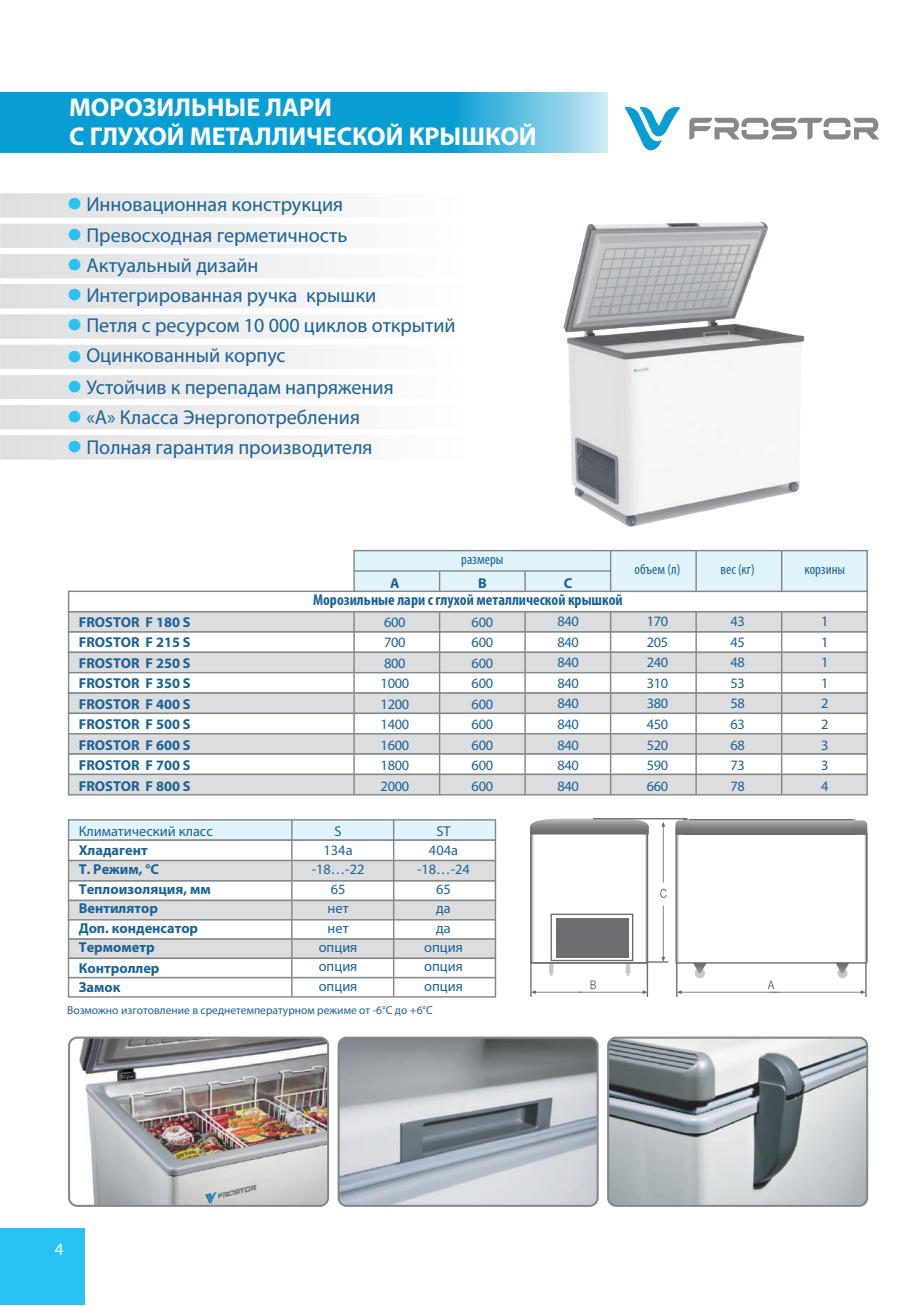
<style>
.page{position:relative;width:915px;height:1306px;background:#fff}
.page>*{position:absolute;margin:0;border:0;box-sizing:border-box;transform-origin:0 0}
.t1{font:700 25.8px/28.7px "Myriad Pro";color:#fff}
.t2{font:20.1px "Myriad Pro";color:#1d6295}
.t3{font:17.1px "Myriad Pro";color:#fff}
.t4{font:700 condensed 15.75px "Myriad Pro";color:#1d6295}
.t5{font:700 14.4px/20.5px "Myriad Pro";color:#1d6295;text-align:justify}
.t6{font:14.4px/20.5px "Myriad Pro";letter-spacing:-.025em;color:#1d6295;text-align:justify}
.t7{font:14.4px/19.4px "Myriad Pro";color:#1d6295;text-align:center}
.t8{font:condensed 14.4px "Myriad Pro";color:#1d6295}
.t9{font:11.55px "Myriad Pro";color:#1d6295}
.s1{color:#29c3f1}
</style>
<div class="page">
<img style="left:563px;top:222px;width:242px;height:305px">
<img style="left:71px;top:1039px;width:257px;height:166px">
<div style="left:68px;top:1036px;width:261px;height:170px;border:2px solid #83888a;border-radius:8px"></div>
<img style="left:340px;top:1039px;width:257px;height:166px">
<div style="left:337px;top:1036px;width:261px;height:170px;border:2px solid #83888a;border-radius:8px"></div>
<img style="left:610px;top:1039px;width:256px;height:166px">
<div style="left:607px;top:1036px;width:260px;height:170px;border:2px solid #83888a;border-radius:8px"></div>
<div style="left:694px;top:968px;width:10px;height:10px;background:#c7c8ca;border-radius:50%"></div>
<div style="left:837px;top:968px;width:10px;height:10px;background:#c7c8ca;border-radius:50%"></div>
<svg style="left:835px;top:963px;width:14px;height:10px"></svg>
<div style="left:675px;top:826px;width:191px;height:137px;border:1px solid #6c6d70"></div>
<svg style="left:706px;top:820px;width:147px;height:14px;background:#88898c"></svg>
<hr style="left:682px;top:819px;width:172px;height:1px;background:#6c6d70">
<svg style="left:675px;top:818px;width:31px;height:155px"></svg>
<svg style="left:853px;top:818px;width:13px;height:16px"></svg>
<svg style="left:677px;top:980px;width:187px;height:14px"></svg>
<hr style="left:676px;top:962px;width:1px;height:34px;background:#6c6d70">
<hr style="left:864px;top:962px;width:2px;height:34px;background:#6c6d70">
<svg style="left:530px;top:818px;width:138px;height:176px"></svg>
<hr style="left:593px;top:818px;width:94px;height:1px;background:#6c6d70">
<hr style="left:530px;top:962px;width:1px;height:34px;background:#6c6d70">
<hr style="left:646px;top:962px;width:2px;height:34px;background:#6c6d70">
<svg style="left:689px;top:118px;width:190px;height:21px"></svg>
<svg style="left:624px;top:106px;width:56px;height:44px"></svg>
<svg style="left:0;top:92px;width:607px;height:60px;background:#21a7d7"></svg>
<div style="left:69px;top:611px;width:797px;height:21px;background:#dcdddf"></div>
<div style="left:68px;top:611px;width:799px;height:21px;border:1px solid #83888a"></div>
<div style="left:68px;top:631px;width:799px;height:22px;border:1px solid #83888a"></div>
<div style="left:69px;top:652px;width:797px;height:20px;background:#dcdddf"></div>
<div style="left:68px;top:651px;width:799px;height:22px;border:1px solid #83888a"></div>
<div style="left:68px;top:672px;width:799px;height:21px;border:1px solid #83888a"></div>
<div style="left:69px;top:693px;width:797px;height:20px;background:#dcdddf"></div>
<div style="left:68px;top:692px;width:799px;height:22px;border:1px solid #83888a"></div>
<div style="left:68px;top:712px;width:799px;height:22px;border:1px solid #83888a"></div>
<div style="left:69px;top:733px;width:797px;height:21px;background:#dcdddf"></div>
<div style="left:68px;top:733px;width:799px;height:21px;border:1px solid #83888a"></div>
<div style="left:68px;top:753px;width:799px;height:22px;border:1px solid #83888a"></div>
<div style="left:69px;top:774px;width:797px;height:20px;background:#dcdddf"></div>
<div style="left:68px;top:773px;width:799px;height:22px;border:1px solid #83888a"></div>
<div style="left:68px;top:590px;width:799px;height:22px;border:1px solid #83888a"></div>
<div style="left:354px;top:550px;width:512px;height:41px;background:#e1f4fc"></div>
<div style="left:353px;top:550px;width:514px;height:42px;border:1px solid #83888a"></div>
<hr style="left:353px;top:611px;width:1px;height:183px;background:#83888a">
<hr style="left:438px;top:611px;width:2px;height:183px;background:#83888a">
<hr style="left:524px;top:611px;width:1px;height:183px;background:#83888a">
<hr style="left:609px;top:611px;width:2px;height:183px;background:#83888a">
<hr style="left:695px;top:611px;width:1px;height:183px;background:#83888a">
<hr style="left:780px;top:611px;width:2px;height:183px;background:#83888a">
<hr style="left:354px;top:570px;width:256px;height:1px;background:#83888a">
<hr style="left:438px;top:571px;width:2px;height:20px;background:#83888a">
<svg style="left:524px;top:571px;width:1px;height:20px"></svg>
<hr style="left:609px;top:550px;width:2px;height:41px;background:#83888a">
<hr style="left:695px;top:550px;width:1px;height:41px;background:#83888a">
<hr style="left:780px;top:550px;width:2px;height:41px;background:#83888a">
<div style="left:69px;top:819px;width:426px;height:21px;background:#e1f4fc"></div>
<div style="left:68px;top:819px;width:428px;height:22px;border:1px solid #83888a"></div>
<div style="left:68px;top:839px;width:428px;height:22px;border:1px solid #83888a"></div>
<div style="left:69px;top:860px;width:426px;height:20px;background:#dcdddf"></div>
<div style="left:68px;top:859px;width:428px;height:22px;border:1px solid #83888a"></div>
<div style="left:68px;top:880px;width:428px;height:21px;border:1px solid #83888a"></div>
<div style="left:69px;top:900px;width:426px;height:19px;background:#dcdddf"></div>
<div style="left:68px;top:899px;width:428px;height:21px;border:1px solid #83888a"></div>
<div style="left:68px;top:919px;width:428px;height:20px;border:1px solid #83888a"></div>
<div style="left:69px;top:939px;width:426px;height:19px;background:#dcdddf"></div>
<div style="left:68px;top:938px;width:428px;height:21px;border:1px solid #83888a"></div>
<div style="left:68px;top:957px;width:428px;height:21px;border:1px solid #83888a"></div>
<div style="left:68px;top:976px;width:428px;height:21px;border:1px solid #83888a"></div>
<div style="left:0;top:1228px;width:85px;height:76px;background:#29c3f1"></div>
<hr style="left:291px;top:819px;width:1px;height:177px;background:#83888a">
<hr style="left:393px;top:819px;width:1px;height:177px;background:#83888a">
<p class="t1" style="left:69px;top:92px;width:469px">МОРОЗИЛЬНЫЕ ЛАРИ<br>С ГЛУХОЙ МЕТАЛЛИЧЕСКОЙ КРЫШКОЙ</p>
<p class="t2" style="left:67px;top:192px;width:277px"><span class="s1">●</span> Инновационная конструкция</p>
<p class="t2" style="left:67px;top:222px;width:282px"><span class="s1">●</span> Превосходная герметичность</p>
<p class="t2" style="left:67px;top:252px;width:193px"><span class="s1">●</span> Актуальный дизайн</p>
<p class="t2" style="left:67px;top:283px;width:310px"><span class="s1">●</span> Интегрированная ручка крышки</p>
<p class="t2" style="left:67px;top:313px;width:390px"><span class="s1">●</span> Петля с ресурсом 10 000 циклов открытий</p>
<p class="t2" style="left:67px;top:343px;width:220px"><span class="s1">●</span> Оцинкованный корпус</p>
<p class="t2" style="left:67px;top:375px;width:328px"><span class="s1">●</span> Устойчив к перепадам напряжения</p>
<p class="t2" style="left:67px;top:405px;width:294px"><span class="s1">●</span> «А» Класса Энергопотребления</p>
<p class="t2" style="left:67px;top:435px;width:307px"><span class="s1">●</span> Полная гарантия производителя</p>
<p class="t8" style="left:461px;top:550px;width:44px">размеры</p>
<p class="t5" style="left:390px;top:572px;width:11px">А</p>
<p class="t5" style="left:478px;top:572px;width:10px">B</p>
<p class="t5" style="left:563px;top:572px;width:10px">C</p>
<p class="t8" style="left:634px;top:561px;width:47px">объем (л)</p>
<p class="t8" style="left:720px;top:561px;width:36px">вес (кг)</p>
<p class="t8" style="left:804px;top:561px;width:42px">корзины</p>
<p class="t5" style="left:79px;top:611px;width:113px">FROSTOR F 180 S FROSTOR F 215 S FROSTOR F 250 S FROSTOR F 350 S FROSTOR F 400 S FROSTOR F 500 S FROSTOR F 600 S FROSTOR F 700 S FROSTOR F 800 S</p>
<p class="t7" style="left:79px;top:821px;width:135px">Климатический класс</p>
<p class="t5" style="left:79px;top:840px;width:133px;line-height:19.5px;text-align:left">Хладагент<br>Т. Режим, °С<br>Теплоизоляция, мм<br>Вентилятор<br>Доп. конденсатор<br>Термометр<br>Контроллер</p>
<p class="t4" style="left:313px;top:590px;width:311px">Морозильные лари с глухой металлической крышкой</p>
<p class="t6" style="left:380px;top:611px;width:30px;text-align:left">600<br>700<br>800<br>1000<br>1200<br>1400<br>1600<br>1800<br>2000</p>
<p class="t6" style="left:471px;top:611px;width:23px">600<br>600<br>600<br>600<br>600<br>600<br>600<br>600<br>600</p>
<p class="t6" style="left:557px;top:611px;width:23px">840<br>840<br>840<br>840<br>840<br>840<br>840<br>840<br>840</p>
<p class="t6" style="left:646px;top:611px;width:23px">170<br>205<br>240<br>310<br>380<br>450<br>520<br>590<br>660</p>
<p class="t6" style="left:730px;top:611px;width:16px">43<br>45<br>48<br>53<br>58<br>63<br>68<br>73<br>78</p>
<p class="t6" style="left:820px;top:611px;width:9px">1<br>1<br>1<br>1<br>2<br>2<br>3<br>3<br>4</p>
<p class="t7" style="left:311px;top:821px;width:54px">S<br>134a -18…-22<br>65<br>нет<br>нет опция опция</p>
<p class="t7" style="left:417px;top:821px;width:54px">ST<br>404а -18…-24<br>65<br>да<br>да опция опция</p>
<p class="t5" style="left:79px;top:976px;width:43px">Замок</p>
<p class="t6" style="left:318px;top:975px;width:40px">опция</p>
<p class="t6" style="left:424px;top:975px;width:40px">опция</p>
<p class="t9" style="left:67px;top:1003px;width:367px">Возможно изготовление в среднетемпературном режиме от -6°С до +6°С</p>
<p class="t3" style="left:55px;top:1238px;width:10px">4</p>
</div>
